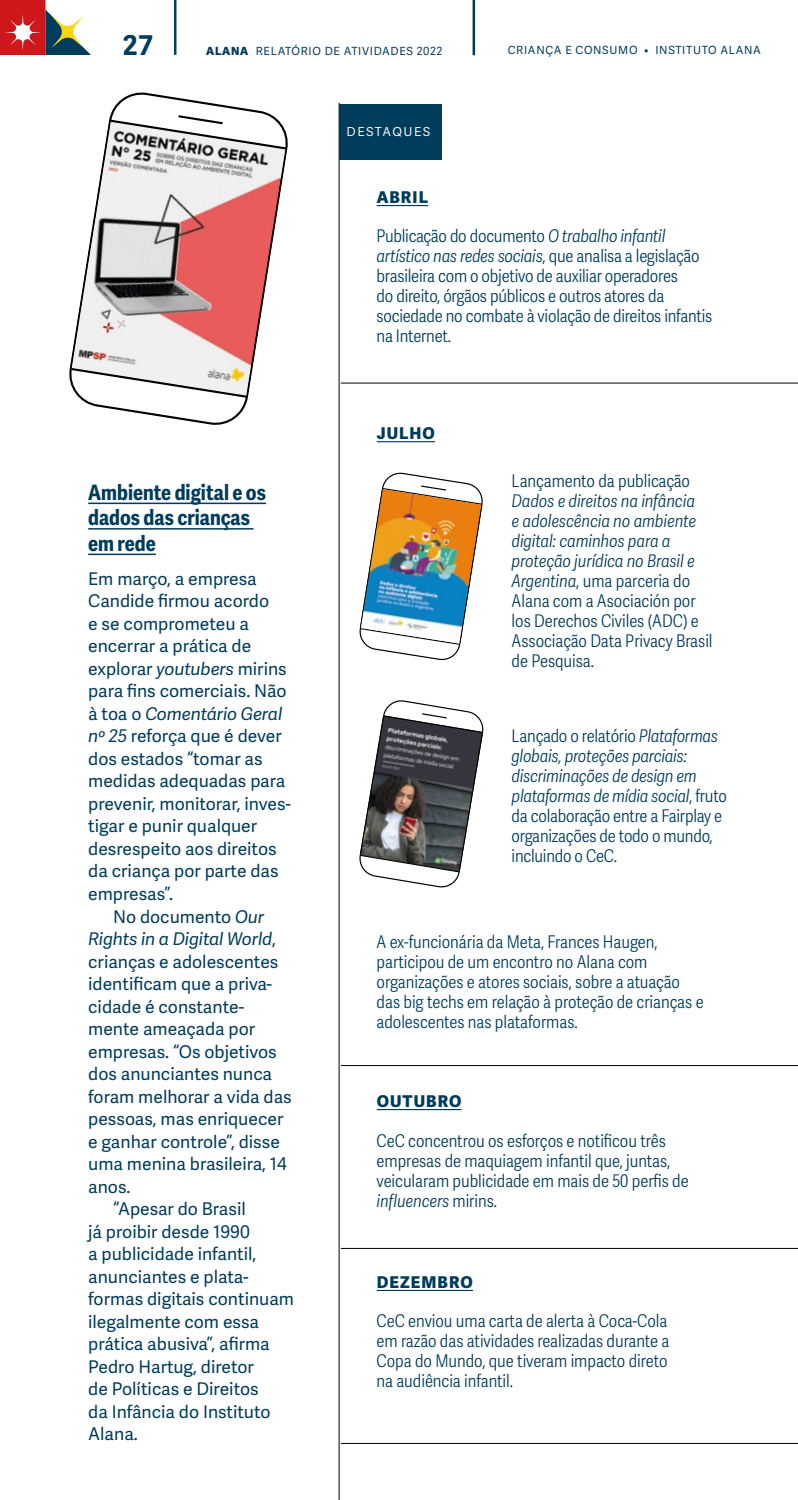
<style>
.page{position:relative;width:798px;height:1500px;background:#fff}
.page>*{position:absolute;margin:0;border:0;box-sizing:border-box;transform-origin:0 0}
.t1{font:700 27.38px "Adelle Sans";color:#003c5c}
.t2{font:700 21.25px/25.5px "Adelle Sans Cnd";color:#003c5c}
.t3{font:300 17.5px/20px "Adelle Sans Cnd";color:#003c5c}
.t4{font:17.5px "Adelle Sans";color:#003c5c}
.t5{font:italic 17.5px "Adelle Sans";letter-spacing:-.01em;color:#003c5c}
.t6{font:800 16.25px "Adelle Sans";letter-spacing:.065em;color:#003c5c}
.t7{font:300 16.25px "Adelle Sans";letter-spacing:.09em;color:#fff}
.t8{font:11.25px "Adelle Sans";letter-spacing:.06em;color:#003c5c}
.s1{font-weight:800}
.s2{font-style:italic}
.s3{font-style:normal}
</style>
<div class="page">
<hr style="left:338px;top:103px;width:1px;height:1397px;background:#000">
<hr style="left:88px;top:503px;width:178px;height:1px;background:#003c5c">
<hr style="left:88px;top:528px;width:165px;height:2px;background:#003c5c">
<hr style="left:88px;top:554px;width:68px;height:1px;background:#003c5c">
<div style="left:339px;top:104px;width:102px;height:55px;background:#003c5c"></div>
<hr style="left:376px;top:205px;width:52px;height:1px;background:#003c5c">
<hr style="left:376px;top:441px;width:59px;height:1px;background:#003c5c">
<hr style="left:341px;top:383px;width:456px;height:1px;background:#000">
<hr style="left:376px;top:1290px;width:96px;height:1px;background:#003c5c">
<hr style="left:376px;top:1109px;width:85px;height:1px;background:#003c5c">
<svg style="left:359px;top:472px;width:124px;height:189px"></svg>
<img style="left:361px;top:489px;width:120px;height:155px">
<svg style="left:359px;top:700px;width:125px;height:188px"></svg>
<svg style="left:81px;top:92px;width:189px;height:333px"></svg>
<svg style="left:69px;top:114px;width:219px;height:285px"></svg>
<hr style="left:341px;top:1065px;width:456px;height:1px;background:#000">
<hr style="left:341px;top:1248px;width:456px;height:1px;background:#000">
<hr style="left:341px;top:1443px;width:456px;height:1px;background:#000">
<hr style="left:174px;top:0;width:2px;height:55px;background:#003c5c">
<hr style="left:472px;top:0;width:3px;height:55px;background:#003c5c">
<svg style="left:0;top:0;width:91px;height:55px"></svg>
<h1 class="t1" style="left:123px;top:29px;width:31px">27</h1>
<p class="t8" style="left:206px;top:44px;width:237px"><span class="s1">ALANA</span> RELATÓRIO DE ATIVIDADES 2022</p>
<p class="t8" style="left:507px;top:44px;width:17px">Crian</p>
<p class="t8" style="left:545px;top:44px;width:40px">çaeconsumo</p>
<p class="t8" style="left:644px;top:44px;width:24px">• Instituto</p>
<p class="t8" style="left:720px;top:44px;width:18px">Alana</p>
<h2 class="t7" style="left:346px;top:120px;width:85px">destaques</h2>
<p class="t6" style="left:376px;top:187px;width:53px">ABRIL</p>
<p class="t3" style="left:376px;top:226px;width:337px">Publicação do documento <span class="s2">O trabalho infantil artístico nas redes sociais</span>, que analisa a legislação brasileira com o objetivo de auxiliar operadores<br>do direito, órgãos públicos e outros atores da sociedade no combate à violação de direitos infantis na Internet.</p>
<p class="t2" style="left:88px;top:480px;width:179px">Ambiente digital e os dados das crianças em rede</p>
<p class="t4" style="left:88px;top:569px;width:170px">Em março, a empresa</p>
<p class="t4" style="left:88px;top:591px;width:182px">Candide firmou acordo</p>
<p class="t4" style="left:88px;top:614px;width:162px">e se comprometeu a</p>
<p class="t4" style="left:88px;top:636px;width:164px">encerrar a prática de</p>
<p class="t4" style="left:88px;top:659px;width:200px">explorar <span class="s2">youtubers</span> mirins</p>
<p class="t4" style="left:88px;top:681px;width:200px">para fins comerciais. Não</p>
<p class="t5" style="left:88px;top:704px;width:196px"><span class="s3">à toa o</span> Comentário Geral</p>
<p class="t4" style="left:88px;top:726px;width:195px"><span class="s2">nº 25</span> reforça que é dever</p>
<p class="t4" style="left:88px;top:749px;width:176px">dos estados “tomar as</p>
<p class="t4" style="left:88px;top:771px;width:198px">medidas adequadas para</p>
<p class="t4" style="left:88px;top:794px;width:204px">prevenir, monitorar, inves-</p>
<p class="t4" style="left:88px;top:816px;width:170px">tigar e punir qualquer</p>
<p class="t4" style="left:88px;top:839px;width:190px">desrespeito aos direitos</p>
<p class="t4" style="left:88px;top:861px;width:192px">da criança por parte das</p>
<p class="t4" style="left:88px;top:884px;width:86px">empresas”.</p>
<p class="t4" style="left:113px;top:906px;width:153px">No documento <span class="s2">Our</span></p>
<p class="t5" style="left:88px;top:929px;width:189px">Rights in a Digital World<span class="s3">,</span></p>
<p class="t4" style="left:88px;top:951px;width:191px">crianças e adolescentes</p>
<p class="t4" style="left:88px;top:974px;width:185px">identificam que a priva-</p>
<p class="t4" style="left:88px;top:996px;width:157px">cidade é constante-</p>
<p class="t4" style="left:88px;top:1019px;width:168px">mente ameaçada por</p>
<p class="t4" style="left:88px;top:1041px;width:190px">empresas. “Os objetivos</p>
<p class="t4" style="left:88px;top:1064px;width:185px">dos anunciantes nunca</p>
<p class="t4" style="left:88px;top:1086px;width:205px">foram melhorar a vida das</p>
<p class="t4" style="left:88px;top:1109px;width:196px">pessoas, mas enriquecer</p>
<p class="t4" style="left:88px;top:1131px;width:193px">e ganhar controle”, disse</p>
<p class="t4" style="left:88px;top:1154px;width:200px">uma menina brasileira, 14</p>
<p class="t4" style="left:88px;top:1176px;width:44px">anos.</p>
<p class="t4" style="left:113px;top:1199px;width:134px">“Apesar do Brasil</p>
<p class="t4" style="left:88px;top:1221px;width:163px">já proibir desde 1990</p>
<p class="t4" style="left:88px;top:1244px;width:169px">a publicidade infantil,</p>
<p class="t4" style="left:88px;top:1266px;width:162px">anunciantes e plata-</p>
<p class="t4" style="left:88px;top:1289px;width:207px">formas digitais continuam</p>
<p class="t4" style="left:88px;top:1311px;width:172px">ilegalmente com essa</p>
<p class="t4" style="left:88px;top:1334px;width:183px">prática abusiva”, afirma</p>
<p class="t4" style="left:88px;top:1356px;width:167px">Pedro Hartug, diretor</p>
<p class="t4" style="left:88px;top:1379px;width:172px">de Políticas e Direitos</p>
<p class="t4" style="left:88px;top:1401px;width:184px">da Infância do Instituto</p>
<p class="t4" style="left:88px;top:1424px;width:51px">Alana.</p>
<p class="t6" style="left:376px;top:423px;width:60px">JULHO</p>
<p class="t3" style="left:511px;top:471px;width:202px">Lançamento da publicação<br><span class="s2">Dados e direitos na infância<br>e adolescência no ambiente digital: caminhos para a proteção jurídica no Brasil e<br>Argentina</span>, uma parceria do<br>Alana com a Asociación por los Derechos Civiles (ADC) e<br>Associação Data Privacy Brasil de Pesquisa.</p>
<p class="t3" style="left:511px;top:726px;width:217px">Lançado o relatório <span class="s2">Plataformas globais, proteções parciais: discriminações de design em plataformas de mídia social</span>, fruto da colaboração entre a Fairplay e organizações de todo o mundo, incluindo o CeC.</p>
<p class="t3" style="left:376px;top:933px;width:328px">A ex-funcionária da Meta, Frances Haugen, participou de um encontro no Alana com organizações e atores sociais, sobre a atuação das big techs em relação à proteção de crianças e adolescentes nas plataformas.</p>
<p class="t6" style="left:376px;top:1091px;width:86px">OUTUBRO</p>
<p class="t3" style="left:376px;top:1132px;width:313px">CeC concentrou os esforços e notificou três empresas de maquiagem infantil que, juntas, veicularam publicidade em mais de 50 perfis de <span class="s2">influencers</span> mirins.</p>
<p class="t6" style="left:376px;top:1272px;width:98px">DEZEMBRO</p>
<p class="t3" style="left:376px;top:1311px;width:294px">CeC enviou uma carta de alerta à Coca-Cola em razão das atividades realizadas durante a Copa do Mundo, que tiveram impacto direto na audiência infantil.</p>
</div>
